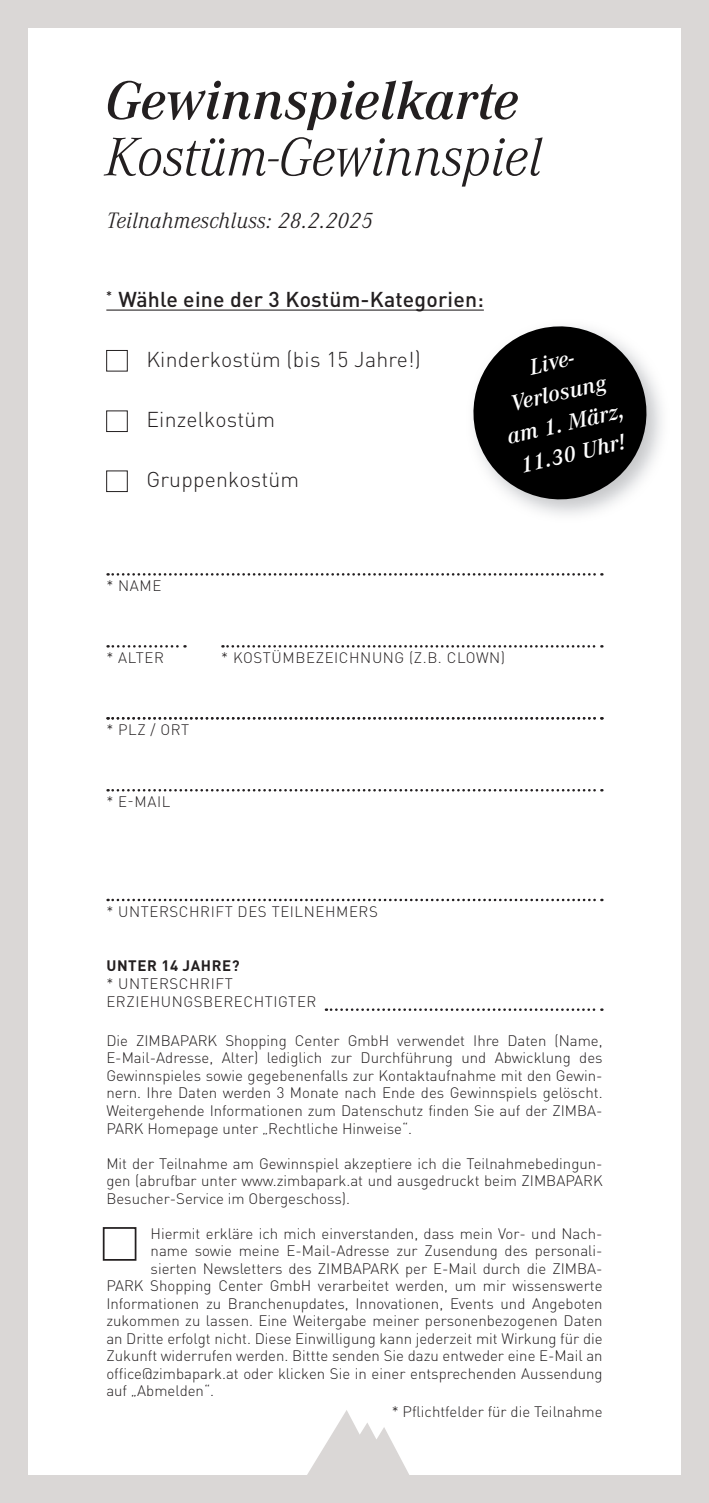
<style>
.page{position:relative;width:709px;height:1503px;background:#fff}
.page>*{position:absolute;margin:0;border:0;box-sizing:border-box;transform-origin:0 0}
.t1{font:italic 300 56.5px "Corporate A Pro";color:#231f20}
.t2{font:italic 600 56.5px "Corporate A Pro";color:#231f20}
.t3{font:italic 600 23px/31.2px "Corporate A Pro";color:#fff;text-align:center}
.t4{font:italic 300 23px "Corporate A Pro";letter-spacing:.01em;color:#231f20}
.t5{font:300 21.25px "DIN Pro";letter-spacing:.01em;color:#231f20}
.t6{font:500 21.25px "DIN Pro";letter-spacing:.01em;color:#231f20}
.t7{font:300 15px/17.5px "DIN Pro";color:#231f20;text-align:justify}
.t8{font:300 15px/18px "DIN Pro";letter-spacing:.04em;color:#231f20}
.t9{font:700 15px "DIN Pro";letter-spacing:.04em;color:#231f20}
.t10{font:500 12.5px "DIN Pro";color:#231f20}
</style>
<div class="page">
<div style="left:1px;top:0;width:708px;height:1502px;background:#dad7d6"></div>
<div style="left:28px;top:28px;width:652px;height:1446px;background:#fff"></div>
<hr style="left:106px;top:309px;width:378px;height:1px;background:#231f20">
<svg style="left:108px;top:645px;width:77px;height:2px"></svg>
<svg style="left:222px;top:645px;width:380px;height:2px"></svg>
<svg style="left:108px;top:573px;width:494px;height:2px"></svg>
<svg style="left:108px;top:717px;width:494px;height:2px"></svg>
<svg style="left:108px;top:789px;width:494px;height:2px"></svg>
<svg style="left:108px;top:898px;width:494px;height:3px"></svg>
<svg style="left:326px;top:1008px;width:276px;height:3px"></svg>
<div style="left:106px;top:350px;width:22px;height:21px;border:1px solid #231f20"></div>
<div style="left:106px;top:410px;width:22px;height:22px;border:1px solid #231f20"></div>
<div style="left:106px;top:470px;width:22px;height:22px;border:1px solid #231f20"></div>
<svg style="left:305px;top:1410px;width:106px;height:65px"></svg>
<div style="left:103px;top:1227px;width:33px;height:33px;border:2px solid #231f20"></div>
<svg style="left:470px;top:323px;width:185px;height:185px"></svg>
<h1 class="t2" style="left:105px;top:61px;width:414px">Gewinnspielkarte</h1>
<h1 class="t1" style="left:105px;top:117px;width:438px">Kostüm-Gewinnspiel</h1>
<h2 class="t4" style="left:106px;top:204px;width:268px">Teilnahmeschluss: 28.2.2025</h2>
<p class="t10" style="left:106px;top:287px;width:8px">*</p>
<h3 class="t6" style="left:118px;top:285px;width:367px">Wähle eine der 3 Kostüm-Kategorien:</h3>
<h3 class="t5" style="left:146px;top:345px;width:276px">Kinderkostüm (bis 15 Jahre!)</h3>
<h3 class="t5" style="left:146px;top:405px;width:130px">Einzelkostüm</h3>
<h3 class="t5" style="left:146px;top:465px;width:154px">Gruppenkostüm</h3>
<h2 class="t3" style="left:489px;top:359px;width:121px;rotate:-13deg">Live-<br>Verlosung am 1. März,<br>11.30 Uhr!</h2>
<p class="t7" style="left:106px;top:576px;width:56px">* NAME</p>
<p class="t7" style="left:106px;top:648px;width:59px">* ALTER</p>
<p class="t8" style="left:221px;top:648px;width:285px">* KOSTÜMBEZEICHNUNG (Z.B. CLOWN)</p>
<p class="t7" style="left:106px;top:720px;width:85px">* PLZ / ORT</p>
<p class="t7" style="left:106px;top:792px;width:66px">* E-MAIL</p>
<p class="t8" style="left:106px;top:902px;width:273px">* UNTERSCHRIFT DES TEILNEHMERS</p>
<p class="t9" style="left:106px;top:955px;width:135px">UNTER 14 JAHRE?</p>
<p class="t8" style="left:106px;top:974px;width:211px">* UNTERSCHRIFT<br>ERZIEHUNGSBERECHTIGTER</p>
<p class="t7" style="left:106px;top:1031px;width:498px">Die ZIMBAPARK Shopping Center GmbH verwendet Ihre Daten (Name, E-Mail-Adresse, Alter) lediglich zur Durchführung und Abwicklung des Gewinnspieles sowie gegebenenfalls zur Kontaktaufnahme mit den Gewin&shy;nern. Ihre Daten werden 3 Monate nach Ende des Gewinnspiels gelöscht.<br>Weitergehende Informationen zum Datenschutz finden Sie auf der ZIMBA-PARK Homepage unter „Rechtliche Hinweise“.</p>
<p class="t7" style="left:106px;top:1153px;width:498px">Mit der Teilnahme am Gewinnspiel akzeptiere ich die Teilnahmebedingun&shy;gen (abrufbar unter www.zimbapark.at und ausgedruckt beim ZIMBAPARK Besucher-Service im Obergeschoss).</p>
<p class="t7" style="left:151px;top:1223px;width:453px">Hiermit erkläre ich mich einverstanden, dass mein Vor- und Nach-</p>
<p class="t7" style="left:151px;top:1241px;width:453px">name sowie meine E-Mail-Adresse zur Zusendung des personali-</p>
<p class="t7" style="left:151px;top:1258px;width:453px">sierten Newsletters des ZIMBAPARK per E-Mail durch die ZIMBA-</p>
<p class="t7" style="left:106px;top:1276px;width:498px">PARK Shopping Center GmbH verarbeitet werden, um mir wissenswerte</p>
<p class="t7" style="left:106px;top:1293px;width:498px">Informationen zu Branchenupdates, Innovationen, Events und Angeboten</p>
<p class="t7" style="left:106px;top:1311px;width:498px">zukommen zu lassen. Eine Weitergabe meiner personenbezogenen Daten</p>
<p class="t7" style="left:106px;top:1328px;width:498px">an Dritte erfolgt nicht. Diese Einwilligung kann jederzeit mit Wirkung für die</p>
<p class="t7" style="left:106px;top:1346px;width:498px">Zukunft widerrufen werden. Bittte senden Sie dazu entweder eine E-Mail an</p>
<p class="t7" style="left:106px;top:1363px;width:498px">office@zimbapark.at oder klicken Sie in einer entsprechenden Aussendung</p>
<p class="t7" style="left:106px;top:1381px;width:109px">auf „Abmelden“.</p>
<p class="t7" style="left:392px;top:1402px;width:212px">* Pflichtfelder für die Teilnahme</p>
</div>
